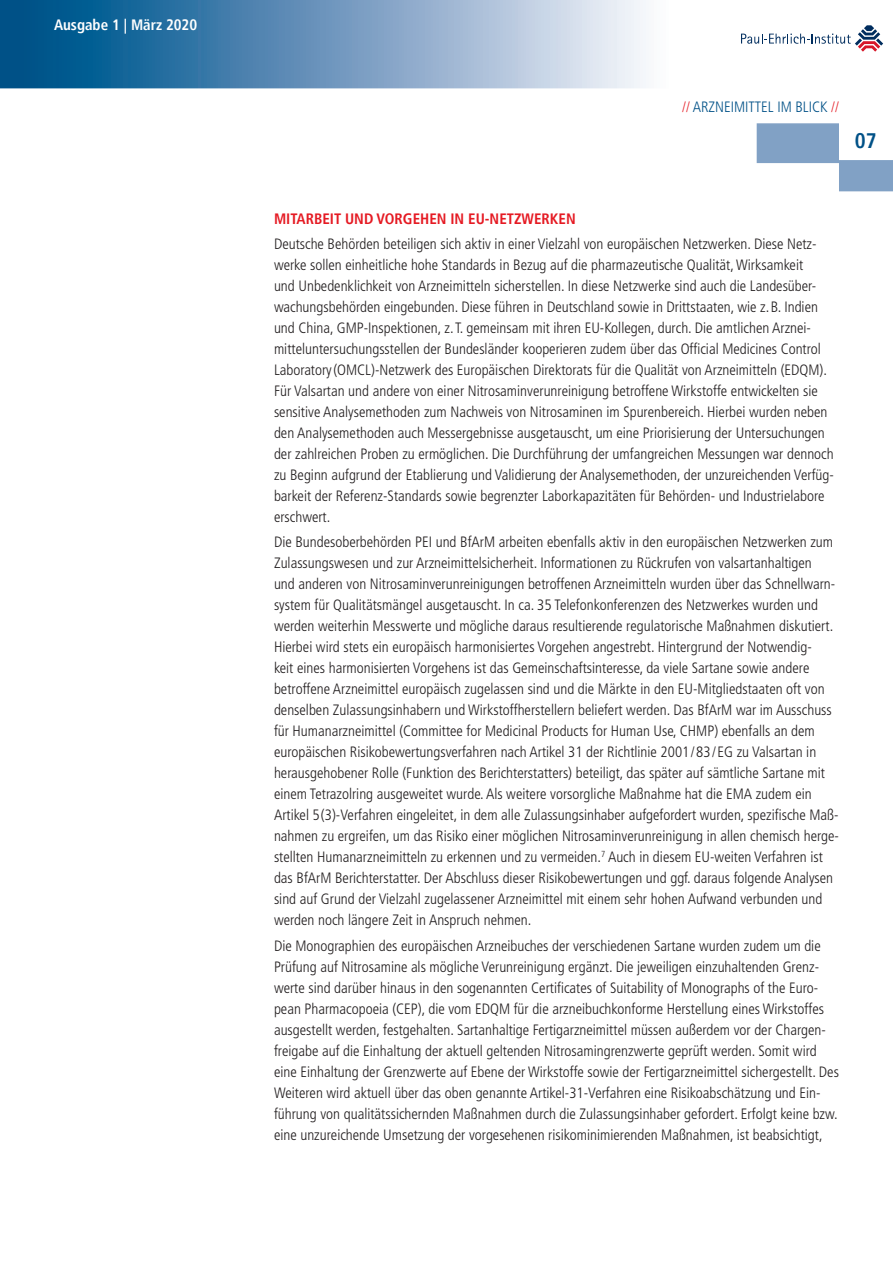
<style>
.page{position:relative;width:893px;height:1263px;background:#fff}
.page>*{position:absolute;margin:0;border:0;box-sizing:border-box;transform-origin:0 0}
.t1{font:700 condensed 21px "Frutiger";color:#005187}
.t2{font:300 condensed 15px/21px "Frutiger LT";color:#231f20}
.t3{font:700 condensed 15px "Frutiger";color:#e51a23}
.t4{font:300 condensed 15px "Frutiger LT";color:#005187}
.t5{font:700 condensed 15px "Frutiger";color:#fff}
.s1{color:#e51a23}
</style>
<div class="page">
<div style="left:757px;top:123px;width:82px;height:40px;background:#81a1c5;border:2px solid #81a1c5"></div>
<div style="left:839px;top:160px;width:54px;height:31px;background:#81a1c5"></div>
<svg style="left:741px;top:25px;width:142px;height:27px"></svg>
<svg style="left:0;top:0;width:646px;height:88px;background:#6b98bd"></svg>
<p class="t5" style="left:54px;top:16px;width:145px">Ausgabe 1 | März 2020</p>
<p class="t4" style="left:682px;top:98px;width:158px"><span class="s1">//</span> ARZNEIMITTEL IM BLICK <span class="s1">//</span></p>
<h1 class="t1" style="left:855px;top:128px;width:23px">07</h1>
<p class="t3" style="left:274px;top:210px;width:303px">MITARBEIT UND VORGEHEN IN EU-NETZWERKEN</p>
<p class="t2" style="left:274px;top:234px;width:561px">Deutsche Behörden beteiligen sich aktiv in einer Vielzahl von europäischen Netzwerken. Diese Netz&shy;werke sollen einheitliche hohe Standards in Bezug auf die pharmazeutische Qualität, Wirksamkeit<br>und Unbedenklichkeit von Arzneimitteln sicherstellen. In diese Netzwerke sind auch die Landesüber&shy;wachungsbehörden eingebunden. Diese führen in Deutschland sowie in Drittstaaten, wie z.B. Indien und China, GMP-Inspektionen, z.T. gemeinsam mit ihren EU-Kollegen, durch. Die amtlichen Arznei&shy;mitteluntersuchungsstellen der Bundesländer kooperieren zudem über das Official Medicines Control Laboratory(OMCL)-Netzwerk des Europäischen Direktorats für die Qualität von Arzneimitteln (EDQM).<br>Für Valsartan und andere von einer Nitrosaminverunreinigung betroffene Wirkstoffe entwickelten sie sensitive Analysemethoden zum Nachweis von Nitrosaminen im Spurenbereich. Hierbei wurden neben den Analysemethoden auch Messergebnisse ausgetauscht, um eine Priorisierung der Untersuchungen der zahlreichen Proben zu ermöglichen. Die Durchführung der umfangreichen Messungen war dennoch zu Beginn aufgrund der Etablierung und Validierung der Analysemethoden, der unzureichenden Verfüg&shy;barkeit der Referenz-Standards sowie begrenzter Laborkapazitäten für Behörden- und Industrielabore erschwert.</p>
<p class="t2" style="left:274px;top:532px;width:566px">Die Bundesoberbehörden PEI und BfArM arbeiten ebenfalls aktiv in den europäischen Netzwerken zum Zulassungswesen und zur Arzneimittelsicherheit. Informationen zu Rückrufen von valsartanhaltigen<br>und anderen von Nitrosaminverunreinigungen betroffenen Arzneimitteln wurden über das Schnellwarn&shy;system für Qualitätsmängel ausgetauscht. In ca. 35 Telefonkonferenzen des Netzwerkes wurden und werden weiterhin Messwerte und mögliche daraus resultierende regulatorische Maßnahmen diskutiert.<br>Hierbei wird stets ein europäisch harmonisiertes Vorgehen angestrebt. Hintergrund der Notwendig-<br>keit eines harmonisierten Vorgehens ist das Gemeinschaftsinteresse, da viele Sartane sowie andere betroffene Arzneimittel europäisch zugelassen sind und die Märkte in den EU-Mitgliedstaaten oft von denselben Zulassungsinhabern und Wirkstoffherstellern beliefert werden. Das BfArM war im Ausschuss für Humanarzneimittel (Committee for Medicinal Products for Human Use, CHMP) ebenfalls an dem europäischen Risikobewertungsverfahren nach Artikel 31 der Richtlinie 2001/83/EG zu Valsartan in herausgehobener Rolle (Funktion des Berichterstatters) beteiligt, das später auf sämtliche Sartane mit einem Tetrazolring ausgeweitet wurde. Als weitere vorsorgliche Maßnahme hat die EMA zudem ein Artikel 5(3)-Verfahren eingeleitet, in dem alle Zulassungsinhaber aufgefordert wurden, spezifische Maß&shy;nahmen zu ergreifen, um das Risiko einer möglichen Nitrosaminverunreinigung in allen chemisch herge&shy;stellten Humanarzneimitteln zu erkennen und zu vermeiden.<sup>7</sup> Auch in diesem EU-weiten Verfahren ist das BfArM Berichterstatter. Der Abschluss dieser Risikobewertungen und ggf. daraus folgende Analysen sind auf Grund der Vielzahl zugelassener Arzneimittel mit einem sehr hohen Aufwand verbunden und werden noch längere Zeit in Anspruch nehmen.</p>
<p class="t2" style="left:274px;top:935px;width:566px">Die Monographien des europäischen Arzneibuches der verschiedenen Sartane wurden zudem um die Prüfung auf Nitrosamine als mögliche Verunreinigung ergänzt. Die jeweiligen einzuhaltenden Grenz&shy;werte sind darüber hinaus in den sogenannten Certificates of Suitability of Monographs of the Euro&shy;pean Pharmacopoeia (CEP), die vom EDQM für die arzneibuchkonforme Herstellung eines Wirkstoffes ausgestellt werden, festgehalten. Sartanhaltige Fertigarzneimittel müssen außerdem vor der Chargen&shy;freigabe auf die Einhaltung der aktuell geltenden Nitrosamingrenzwerte geprüft werden. Somit wird eine Einhaltung der Grenzwerte auf Ebene der Wirkstoffe sowie der Fertigarzneimittel sichergestellt. Des Weiteren wird aktuell über das oben genannte Artikel-31-Verfahren eine Risikoabschätzung und Ein&shy;führung von qualitätssichernden Maßnahmen durch die Zulassungsinhaber gefordert. Erfolgt keine bzw. eine unzureichende Umsetzung der vorgesehenen risikominimierenden Maßnahmen, ist beabsichtigt,</p>
</div>
